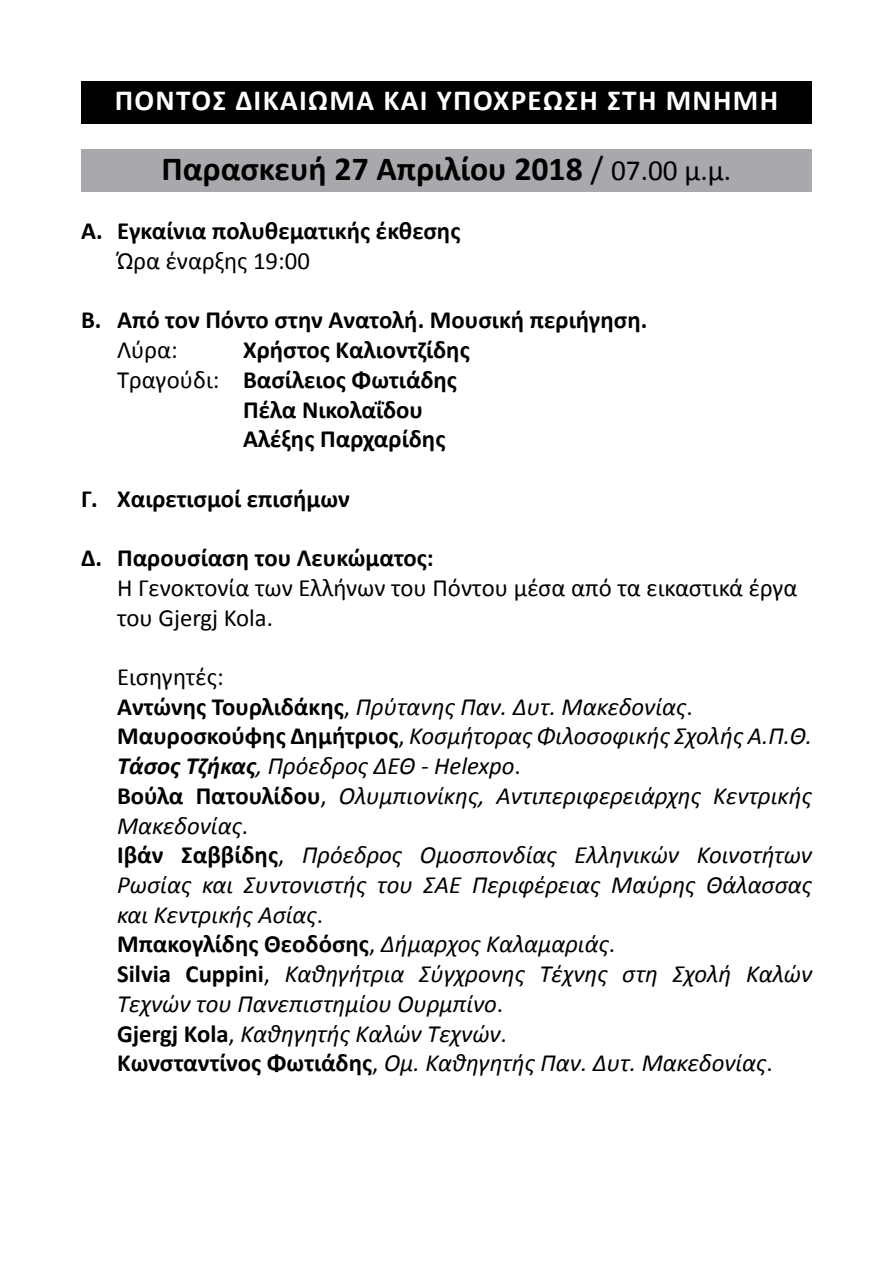
<style>
.page{position:relative;width:893px;height:1276px;background:#fff}
.page>*{position:absolute;margin:0;border:0;box-sizing:border-box;transform-origin:0 0}
.t1{font:700 33.75px "Calibri";color:#000}
.t2{font:700 29.25px "Calibri";letter-spacing:.045em;color:#fff}
.t3{font:italic 24.75px/29.7px "Calibri";color:#000}
.t4{font:700 24.75px "Calibri";color:#000}
.t5{font:24.75px/29.7px "Calibri";color:#000}
.s1{font-weight:400}
.s2{font-weight:400;font-size:29.25px}
.s3{font-style:normal}
.s4{font-weight:700;font-style:normal}
.s5{font-weight:700}
</style>
<div class="page">
<div style="left:81px;top:81px;width:731px;height:43px;background:#000"></div>
<div style="left:81px;top:149px;width:731px;height:43px;background:#a7a9ac"></div>
<p class="t2" style="left:115px;top:81px;width:665px">ΠΟΝΤΟΣ ΔΙΚΑΙΩΜΑ ΚΑΙ ΥΠΟΧΡΕΩΣΗ ΣΤΗ ΜΝΗΜΗ</p>
<h1 class="t1" style="left:162px;top:147px;width:571px">Παρασκευή 27 Απριλίου 2018 <span class="s1">/</span> <span class="s2">07.00 μ.μ.</span></h1>
<p class="t4" style="left:81px;top:215px;width:381px">Α. Εγκαίνια πολυθεματικής έκθεσης</p>
<p class="t5" style="left:117px;top:246px;width:194px">Ώρα έναρξης 19:00</p>
<p class="t4" style="left:81px;top:304px;width:568px">Β. Από τον Πόντο στην Ανατολή. Μουσική περιήγηση.</p>
<p class="t5" style="left:117px;top:335px;width:62px">Λύρα:</p>
<p class="t4" style="left:243px;top:334px;width:228px">Χρήστος Καλιοντζίδης</p>
<p class="t4" style="left:117px;top:364px;width:341px"><span class="s1">Τραγούδι:</span> Βασίλειος Φωτιάδης</p>
<p class="t4" style="left:243px;top:393px;width:182px">Πέλα Νικολαΐδου</p>
<p class="t4" style="left:243px;top:423px;width:204px">Αλέξης Παρχαρίδης</p>
<p class="t4" style="left:81px;top:483px;width:270px">Γ. Χαιρετισμοί επισήμων</p>
<p class="t4" style="left:81px;top:542px;width:354px">Δ. Παρουσίαση του Λευκώματος:</p>
<p class="t5" style="left:117px;top:573px;width:682px">Η Γενοκτονία των Ελλήνων του Πόντου μέσα από τα εικαστικά έργα του Gjergj Kola.</p>
<p class="t3" style="left:117px;top:661px;width:697px"><span class="s3">Εισηγητές:<br></span><span class="s4">Αντώνης Τουρλιδάκης</span><span class="s3">,</span> Πρύτανης Παν. Δυτ. Μακεδονίας<span class="s3">.<br></span><span class="s4">Μαυροσκούφης Δημήτριος</span><span class="s3">,</span> Κοσμήτορας Φιλοσοφικής Σχολής Α.Π.Θ.<br><span class="s5">Τάσος Τζήκας</span>, Πρόεδρος ΔΕΘ - Helexpo<span class="s3">.<br></span><span class="s4">Βούλα Πατουλίδου</span><span class="s3">,</span> Ολυμπιονίκης, Αντιπεριφερειάρχης Κεντρικής Μακεδονίας<span class="s3">.<br></span><span class="s4">Ιβάν Σαββίδης</span><span class="s3">,</span> Πρόεδρος Ομοσπονδίας Ελληνικών Κοινοτήτων Ρωσίας και Συντονιστής του ΣΑΕ Περιφέρειας Μαύρης Θάλασσας και Κεντρικής Ασίας<span class="s3">.<br></span><span class="s4">Μπακογλίδης Θεοδόσης</span><span class="s3">,</span> Δήμαρχος Καλαμαριάς<span class="s3">.<br></span><span class="s4">Silvia Cuppini</span><span class="s3">,</span> Καθηγήτρια Σύγχρονης Τέχνης στη Σχολή Καλών Tεχνών του Πανεπιστημίου Ουρμπίνο<span class="s3">.<br></span><span class="s4">Gjergj Kola</span><span class="s3">,</span> Καθηγητής Καλών Τεχνών<span class="s3">.<br></span><span class="s4">Κωνσταντίνος Φωτιάδης</span><span class="s3">,</span> Ομ. Καθηγητής Παν. Δυτ. Μακεδονίας<span class="s3">.</span></p>
</div>
